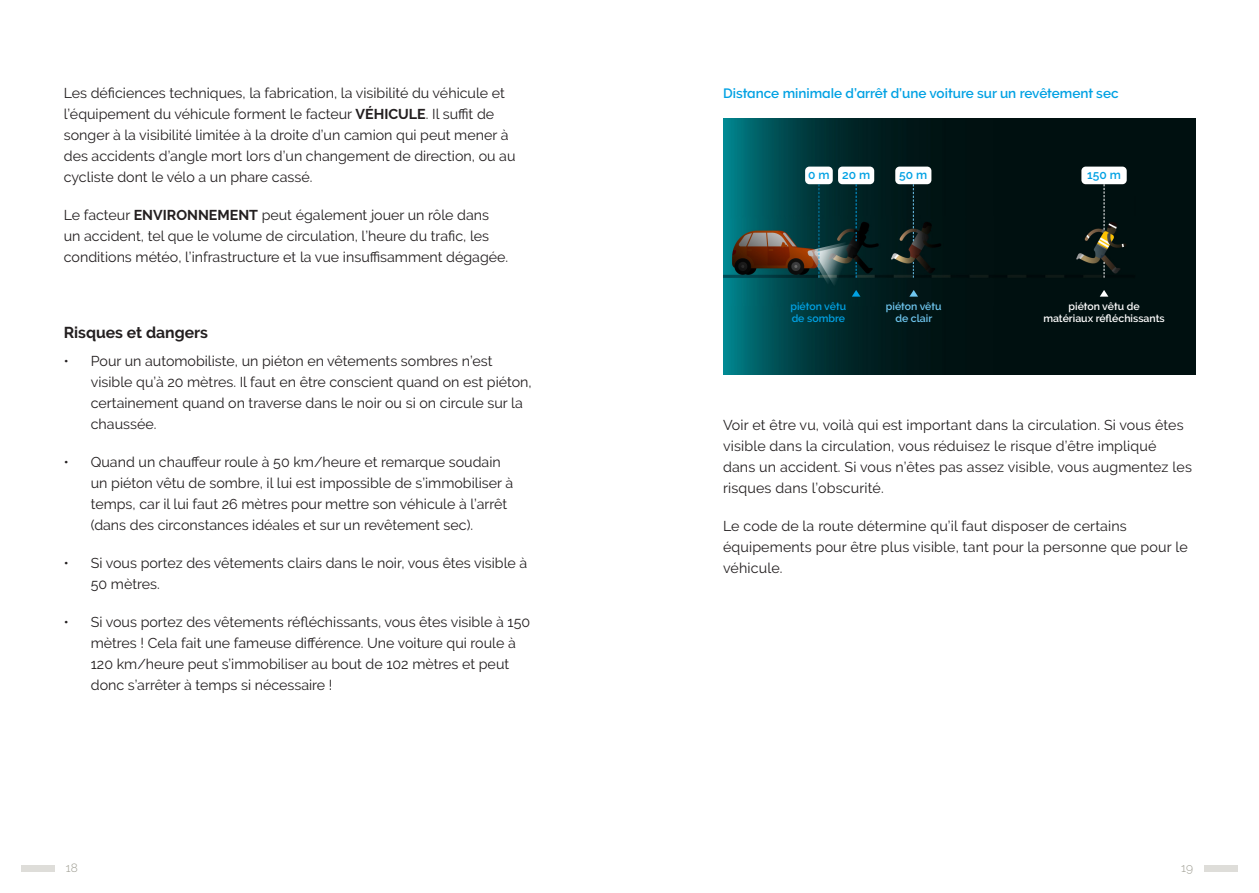
<style>
.page{position:relative;width:1259px;height:893px;background:#fff}
.page>*{position:absolute;margin:0;border:0;box-sizing:border-box;transform-origin:0 0}
.Bodytekst{font:700 15.75px "Raleway";color:#231f20}
.Bodytekst-2{font:14.25px/21px "Raleway";color:#231f20}
.Grote_tussenkop{font:600 13.5px "Raleway";color:#00a1e3}
.Grote_tussenkop-2{font:600 12px "Raleway";color:#00a1e3}
.t1{font:300 12px "Raleway";color:#9e9d92}
.Grote_tussenkop-3{font:600 10.5px "Raleway";color:#fff}
.Grote_tussenkop-4{font:600 10.5px "Raleway";color:#00a1e3}
.Grote_tussenkop-5{font:600 10.5px "Raleway";color:#6fc6ef}
.s1{font-weight:700}
</style>
<div class="page">
<img style="left:723px;top:119px;width:472px;height:255px">
<div style="left:1081px;top:167px;width:45px;height:17px;background:#fff;border-radius:4px"></div>
<div style="left:895px;top:167px;width:36px;height:17px;background:#fff;border-radius:4px"></div>
<div style="left:838px;top:167px;width:36px;height:17px;background:#fff;border-radius:4px"></div>
<div style="left:805px;top:167px;width:27px;height:17px;background:#fff;border-radius:4px"></div>
<svg style="left:818px;top:184px;width:1px;height:94px"></svg>
<svg style="left:913px;top:262px;width:1px;height:16px"></svg>
<svg style="left:913px;top:184px;width:1px;height:57px"></svg>
<svg style="left:855px;top:262px;width:1px;height:16px"></svg>
<svg style="left:855px;top:184px;width:1px;height:57px"></svg>
<svg style="left:1103px;top:184px;width:1px;height:46px"></svg>
<svg style="left:1103px;top:262px;width:1px;height:16px"></svg>
<svg style="left:852px;top:290px;width:8px;height:7px"></svg>
<svg style="left:1099px;top:290px;width:9px;height:7px"></svg>
<svg style="left:909px;top:290px;width:9px;height:7px"></svg>
<div style="left:21px;top:865px;width:34px;height:7px;background:#deddd9"></div>
<div style="left:1204px;top:865px;width:33px;height:7px;background:#deddd9"></div>
<p class="Bodytekst-2" style="left:64px;top:83px;width:453px">Les déficiences techniques, la fabrication, la visibilité du véhicule et l’équipement du véhicule forment le facteur <span class="s1">VÉHICULE</span>. Il suffit de songer à la visibilité limitée à la droite d’un camion qui peut mener à des accidents d’angle mort lors d’un changement de direction, ou au cycliste dont le vélo a un phare cassé.</p>
<p class="Bodytekst-2" style="left:64px;top:205px;width:446px">Le facteur <span class="s1">ENVIRONNEMENT</span> peut également jouer un rôle dans un accident, tel que le volume de circulation, l’heure du trafic, les conditions météo, l’infrastructure et la vue insuffisamment dégagée.</p>
<p class="Bodytekst" style="left:64px;top:324px;width:146px">Risques et dangers</p>
<p class="Bodytekst-2" style="left:91px;top:350px;width:442px;text-indent:-27px">• ●Pour un automobiliste, un piéton en vêtements sombres n’est visible qu’à 20 mètres. Il faut en être conscient quand on est piéton, certainement quand on traverse dans le noir ou si on circule sur la chaussée.</p>
<p class="Bodytekst-2" style="left:91px;top:451px;width:424px;text-indent:-27px">• ●Quand un chauffeur roule à 50 km/heure et remarque soudain un piéton vêtu de sombre, il lui est impossible de s’immobiliser à temps, car il lui faut 26 mètres pour mettre son véhicule à l’arrêt (dans des circonstances idéales et sur un revêtement sec).</p>
<p class="Bodytekst-2" style="left:91px;top:552px;width:438px;text-indent:-27px">• ●Si vous portez des vêtements clairs dans le noir, vous êtes visible à<br>50 mètres.</p>
<p class="Bodytekst-2" style="left:91px;top:611px;width:441px;text-indent:-27px">• Si vous portez des vêtements réfléchissants, vous êtes visible à 150 mètres ! Cela fait une fameuse différence. Une voiture qui roule à 120 km/heure peut s’immobiliser au bout de 102 mètres et peut donc s’arrêter à temps si nécessaire !</p>
<p class="Grote_tussenkop" style="left:723px;top:85px;width:397px">Distance minimale d’arrêt d’une voiture sur un revêtement sec</p>
<p class="Grote_tussenkop-2" style="left:808px;top:167px;width:23px">0 m</p>
<p class="Grote_tussenkop-2" style="left:842px;top:167px;width:30px">20 m</p>
<p class="Grote_tussenkop-2" style="left:899px;top:167px;width:30px">50 m</p>
<p class="Grote_tussenkop-2" style="left:1087px;top:167px;width:35px">150 m</p>
<p class="Grote_tussenkop-4" style="left:790px;top:300px;width:57px">piéton vêtu</p>
<p class="Grote_tussenkop-4" style="left:791px;top:312px;width:55px">de sombre</p>
<p class="Grote_tussenkop-5" style="left:886px;top:300px;width:57px">piéton vêtu</p>
<p class="Grote_tussenkop-5" style="left:895px;top:312px;width:38px">de clair</p>
<p class="Grote_tussenkop-3" style="left:1068px;top:300px;width:73px">piéton vêtu de</p>
<p class="Grote_tussenkop-3" style="left:1043px;top:312px;width:123px">matériaux réfléchissants</p>
<p class="Bodytekst-2" style="left:723px;top:414px;width:470px">Voir et être vu, voilà qui est important dans la circulation. Si vous êtes visible dans la circulation, vous réduisez le risque d’être impliqué dans un accident. Si vous n’êtes pas assez visible, vous augmentez les risques dans l’obscurité.</p>
<p class="Bodytekst-2" style="left:723px;top:515px;width:466px">Le code de la route détermine qu’il faut disposer de certains équipements pour être plus visible, tant pour la personne que pour le véhicule.</p>
<p class="t1" style="left:66px;top:860px;width:13px">18</p>
<p class="t1" style="left:1181px;top:860px;width:13px">19</p>
</div>
